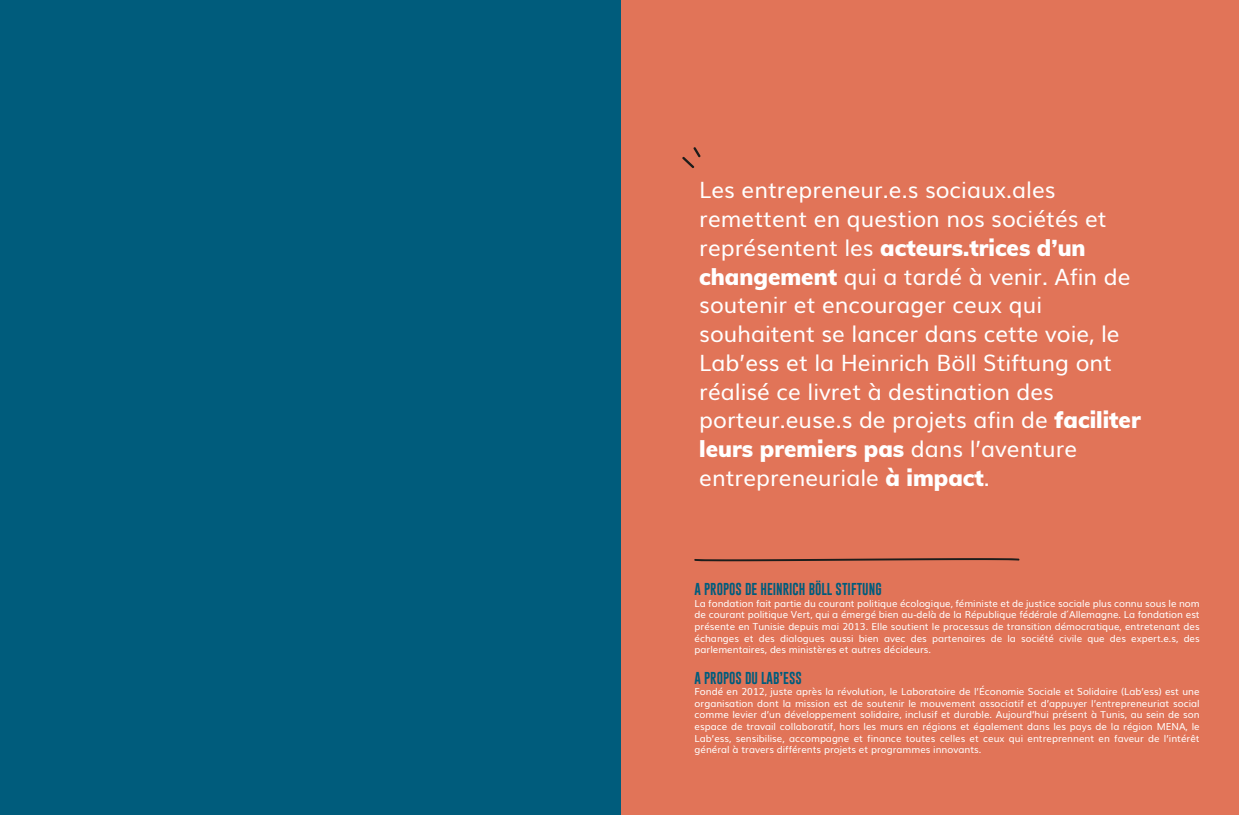
<style>
.page{position:relative;width:1239px;height:815px;background:#fff}
.page>*{position:absolute;margin:0;border:0;box-sizing:border-box;transform-origin:0 0}
.t1{font:22.5px/28.8px "Muli";color:#fff}
.t2{font:12.62px "Gobold Uplow";color:#005c7c}
.t3{font:9.62px/11.6px "Muli";color:#fff;text-align:justify}
.s1{font-weight:900}
</style>
<div class="page">
<div style="left:620px;top:0;width:618px;height:815px;background:#e17458"></div>
<svg style="left:694px;top:558px;width:325px;height:3px"></svg>
<svg style="left:682px;top:147px;width:18px;height:21px"></svg>
<div style="left:0;top:0;width:620px;height:815px;background:#005c7c"></div>
<p class="t1" style="left:699px;top:174px;width:443px">Les entrepreneur.e.s sociaux.ales remettent en question nos sociétés et représentent les <span class="s1">acteurs.trices d’un changement</span> qui a tardé à venir. Afin de soutenir et encourager ceux qui souhaitent se lancer dans cette voie, le Lab’ess et la Heinrich Böll Stiftung ont réalisé ce livret à destination des porteur.euse.s de projets afin de <span class="s1">faciliter leurs premiers pas</span> dans l’aventure entrepreneuriale <span class="s1">à impact</span>.</p>
<h2 class="t2" style="left:694px;top:579px;width:189px">A PROPOS DE HEINRICH BÖLL STIFTUNG</h2>
<p class="t3" style="left:694px;top:597px;width:506px">La fondation fait partie du courant politique écologique, féministe et de justice sociale plus connu sous le nom de courant politique Vert, qui a émergé bien au-delà de la République fédérale d´Allemagne. La fondation est présente en Tunisie depuis mai 2013. Elle soutient le processus de transition démocratique, entretenant des échanges et des dialogues aussi bien avec des partenaires de la société civile que des expert.e.s, des parlementaires, des ministères et autres décideurs.</p>
<h2 class="t2" style="left:694px;top:667px;width:109px">A PROPOS DU LAB’ESS</h2>
<p class="t3" style="left:694px;top:685px;width:506px">Fondé en 2012, juste après la révolution, le Laboratoire de l’Économie Sociale et Solidaire (Lab’ess) est une organisation dont la mission est de soutenir le mouvement associatif et d’appuyer l’entrepreneuriat social comme levier d’un développement solidaire, inclusif et durable. Aujourd’hui présent à Tunis, au sein de son espace de travail collaboratif, hors les murs en régions et également dans les pays de la région MENA, le Lab’ess, sensibilise, accompagne et finance toutes celles et ceux qui entreprennent en faveur de l’intérêt général à travers différents projets et programmes innovants.</p>
</div>
